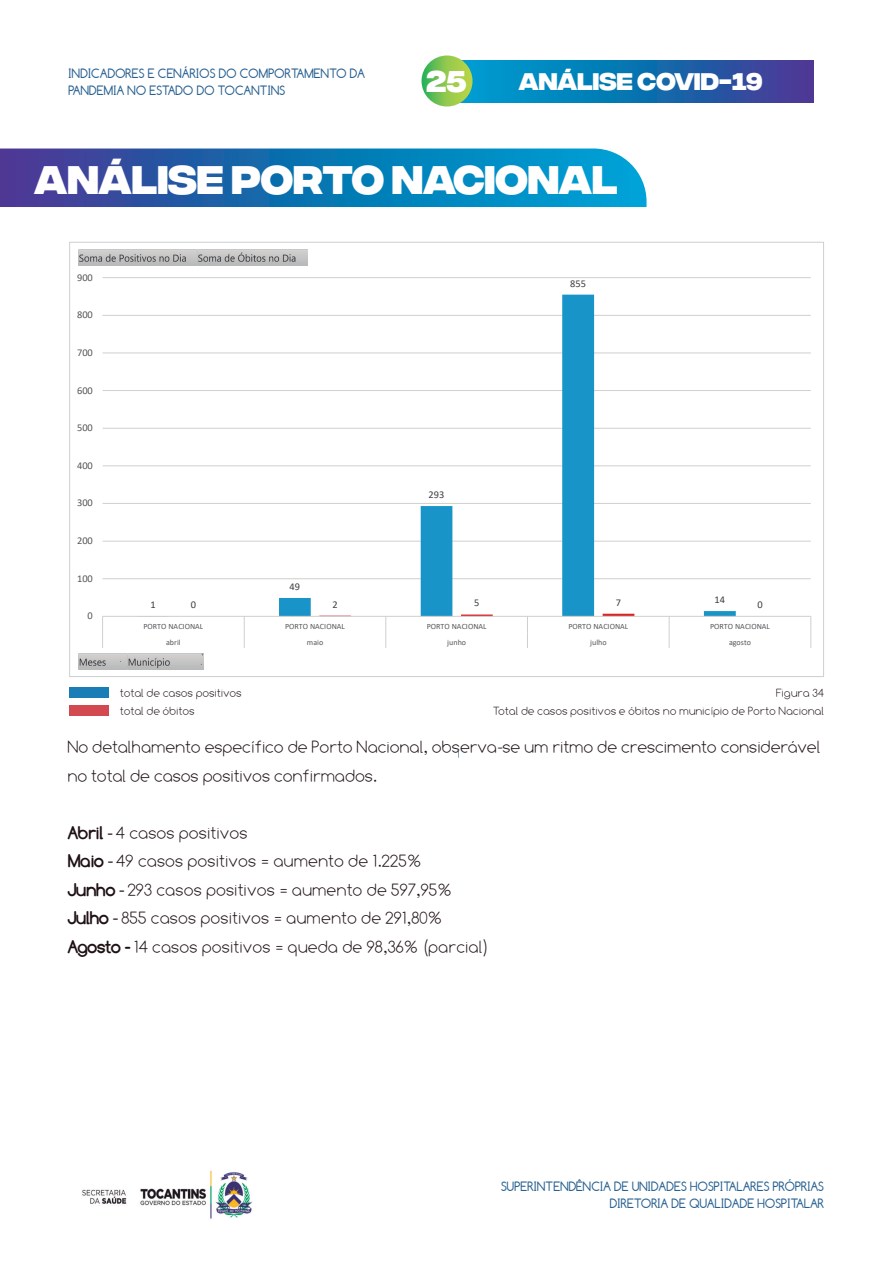
<style>
.page{position:relative;width:893px;height:1263px;background:#fff}
.page>*{position:absolute;margin:0;border:0;box-sizing:border-box;transform-origin:0 0}
.t1{font:700 39.9px "Integral CF";letter-spacing:-.015em;color:#fff}
.t2{font:700 30px "Integral CF";color:#fff}
.t3{font:700 24px "Integral CF";letter-spacing:-.015em;color:#fff}
.t4{font:100 18px/28.5px "Comfortaa";letter-spacing:-.015em;color:#1e1013}
.t5{font:13.5px/16.2px "Comfortaa";letter-spacing:-.015em;color:#276090;text-align:right}
.t6{font:100 12px/18px "Comfortaa";letter-spacing:-.015em;color:#1e1013}
.t7{font:10.35px "Calibri";color:#57575b}
.t8{font:10.35px "Calibri";color:#3e3d42}
.t9{font:7.95px "Calibri";letter-spacing:.005em;color:#57575b}
.s1{font-weight:700}
.s2{font-family:"Myriad Pro";font-weight:400}
</style>
<div class="page">
<hr style="left:103px;top:277px;width:708px;height:1px;background:#cfcfce">
<hr style="left:103px;top:315px;width:708px;height:1px;background:#cfcfce">
<hr style="left:103px;top:352px;width:708px;height:1px;background:#cfcfce">
<hr style="left:103px;top:390px;width:708px;height:1px;background:#cfcfce">
<hr style="left:103px;top:428px;width:708px;height:1px;background:#cfcfce">
<hr style="left:103px;top:465px;width:708px;height:1px;background:#cfcfce">
<hr style="left:103px;top:503px;width:708px;height:1px;background:#cfcfce">
<hr style="left:103px;top:541px;width:708px;height:1px;background:#cfcfce">
<hr style="left:103px;top:578px;width:708px;height:1px;background:#cfcfce">
<svg style="left:137px;top:295px;width:599px;height:321px"></svg>
<hr style="left:603px;top:614px;width:31px;height:2px;background:#d92528">
<hr style="left:461px;top:614px;width:32px;height:2px;background:#d92528">
<hr style="left:103px;top:616px;width:708px;height:1px;background:#cfcfce">
<svg style="left:810px;top:617px;width:1px;height:31px"></svg>
<svg style="left:669px;top:617px;width:1px;height:31px"></svg>
<svg style="left:527px;top:617px;width:1px;height:31px"></svg>
<svg style="left:385px;top:617px;width:1px;height:31px"></svg>
<svg style="left:244px;top:617px;width:1px;height:31px"></svg>
<svg style="left:102px;top:616px;width:1px;height:32px"></svg>
<img style="left:79px;top:654px;width:125px;height:16px">
<img style="left:79px;top:249px;width:228px;height:16px">
<img style="left:82px;top:1170px;width:170px;height:49px">
<svg style="left:461px;top:60px;width:352px;height:42px;background:#166db0"></svg>
<svg style="left:422px;top:56px;width:50px;height:50px;background:#85c64e"></svg>
<div style="left:69px;top:687px;width:39px;height:11px;background:#1a7db5"></div>
<div style="left:69px;top:705px;width:39px;height:11px;background:#d34950"></div>
<svg style="left:0;top:148px;width:646px;height:59px;background:#1a73b4"></svg>
<p class="t5" style="left:69px;top:66px;width:298px;text-align:left">INDICADORES E CENÁRIOS DO COMPORTAMENTO DA<br>PANDEMIA NO ESTADO DO TOCANTINS</p>
<h2 class="t2" style="left:426px;top:64px;width:42px">25</h2>
<h3 class="t3" style="left:518px;top:68px;width:246px">ANÁLISE COVID-19</h3>
<h1 class="t1" style="left:34px;top:158px;width:586px">ANÁLISE PORTO NACIONAL</h1>
<p class="t7" style="left:77px;top:270px;width:17px">900</p>
<p class="t7" style="left:77px;top:308px;width:17px">800</p>
<p class="t7" style="left:77px;top:345px;width:17px">700</p>
<p class="t7" style="left:77px;top:383px;width:17px">600</p>
<p class="t7" style="left:77px;top:420px;width:17px">500</p>
<p class="t7" style="left:77px;top:458px;width:17px">400</p>
<p class="t7" style="left:77px;top:496px;width:17px">300</p>
<p class="t7" style="left:77px;top:533px;width:17px">200</p>
<p class="t7" style="left:77px;top:571px;width:17px">100</p>
<p class="t7" style="left:88px;top:609px;width:7px">0</p>
<p class="t8" style="left:570px;top:276px;width:17px">855</p>
<p class="t8" style="left:151px;top:597px;width:7px">1</p>
<p class="t8" style="left:290px;top:579px;width:12px">49</p>
<p class="t8" style="left:429px;top:487px;width:17px">293</p>
<p class="t8" style="left:714px;top:592px;width:12px">14</p>
<p class="t8" style="left:191px;top:598px;width:7px">0</p>
<p class="t8" style="left:332px;top:597px;width:7px">2</p>
<p class="t8" style="left:474px;top:596px;width:7px">5</p>
<p class="t8" style="left:616px;top:595px;width:7px">7</p>
<p class="t8" style="left:757px;top:598px;width:7px">0</p>
<p class="t9" style="left:143px;top:621px;width:61px">PORTO NACIONAL</p>
<p class="t9" style="left:285px;top:621px;width:61px">PORTO NACIONAL</p>
<p class="t9" style="left:427px;top:621px;width:61px">PORTO NACIONAL</p>
<p class="t9" style="left:568px;top:621px;width:61px">PORTO NACIONAL</p>
<p class="t9" style="left:710px;top:621px;width:61px">PORTO NACIONAL</p>
<p class="t9" style="left:166px;top:637px;width:16px">abril</p>
<p class="t9" style="left:307px;top:637px;width:18px">maio</p>
<p class="t9" style="left:447px;top:637px;width:20px">junho</p>
<p class="t9" style="left:590px;top:637px;width:18px">julho</p>
<p class="t9" style="left:729px;top:637px;width:24px">agosto</p>
<p class="t6" style="left:120px;top:683px;width:124px">total de casos positivos total de óbitos</p>
<p class="t6" style="left:493px;top:683px;width:333px;text-align:right">Figura 34<br>Total de casos positivos e óbitos no município de Porto Nacional</p>
<p class="t4" style="left:68px;top:733px;width:755px">No detalhamento específico de Porto Nacional, observa-se um ritmo de crescimento considerável no total de casos positivos confirmados.</p>
<p class="t4" style="left:68px;top:818px;width:423px"><span class="s1">Abril</span> <span class="s2">-</span> 4 casos positivos<br><span class="s1">Maio</span> <span class="s2">-</span> 49 casos positivos = aumento de 1.225%<br><span class="s1">Junho</span> <span class="s2">-</span> 293 casos positivos = aumento de 597,95% <span class="s1">Julho</span> <span class="s2">-</span> 855 casos positivos = aumento de 291,80% <span class="s1">Agosto -</span> 14 casos positivos = queda de 98,36% (parcial)</p>
<p class="t5" style="left:501px;top:1178px;width:325px">SUPERINTENDÊNCIA DE UNIDADES HOSPITALARES PRÓPRIAS<br>DIRETORIA DE QUALIDADE HOSPITALAR</p>
</div>
